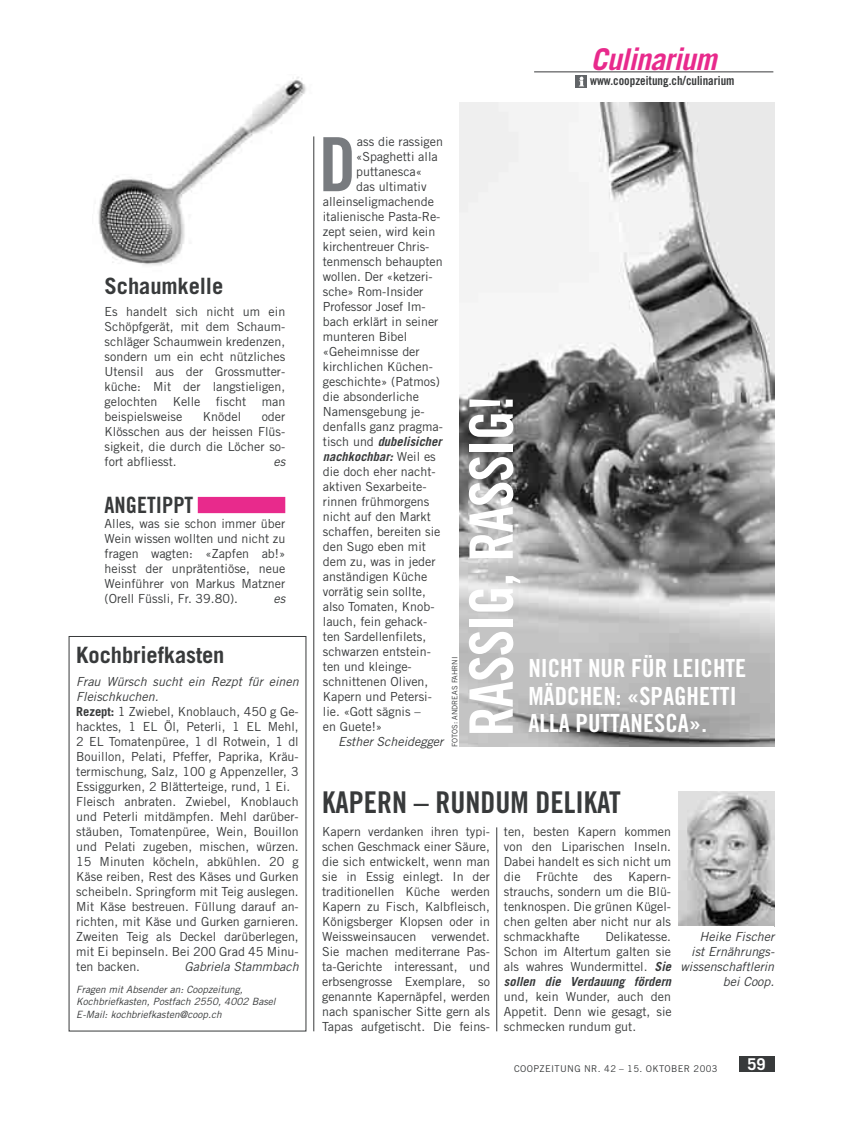
<style>
.page{position:relative;width:850px;height:1134px;background:#fff}
.page>*{position:absolute;margin:0;border:0;box-sizing:border-box;transform-origin:0 0}
.t1{font:74.75px "Trade Gothic Bold Cond Twenty";color:#787b7f}
.t2{font:60px "Trade Gothic Bold Cond Twenty";letter-spacing:-.02em;color:#fff}
.t3{font:30px "Trade Gothic Bold Cond Twenty";color:#383a3b}
.t4{font:italic 700 30px "Trade Gothic";letter-spacing:-.03em;color:#e82a8c}
.t5{font:25px/27.5px "Trade Gothic Bold Cond Twenty";color:#fff}
.t6{font:700 22.5px "Trade Gothic";letter-spacing:-.005em;color:#383a3b}
.t7{font:22.5px "Trade Gothic Bold Cond Twenty";color:#383a3b}
.t8{font:700 16.25px "Trade Gothic";color:#fff}
.t9{font:12.5px/15px "Trade Gothic";color:#383a3b;text-align:justify}
.t10{font:italic 12.5px/15px "Trade Gothic";color:#383a3b;text-align:right}
.t11{font:italic 700 12.5px "Trade Gothic";color:#383a3b}
.t12{font:12.5px "Trade Gothic Bold Cond Twenty";color:#383a3b}
.t13{font:italic 10px/12.5px "Trade Gothic";color:#383a3b}
.t14{font:9.38px "Trade Gothic";letter-spacing:.035em;color:#383a3b}
.t15{font:7.5px "Trade Gothic";color:#383a3b}
.s1{font-style:italic}
.s2{font-weight:700}
.s3{font-weight:400;font-style:normal}
.s4{font-weight:700;font-style:italic}
</style>
<div class="page">
<img style="left:98px;top:77px;width:216px;height:196px">
<div style="left:739px;top:1056px;width:35px;height:16px;background:#383a3b"></div>
<img style="left:459px;top:103px;width:315px;height:643px">
<hr style="left:534px;top:72px;width:239px;height:1px;background:#383a3b">
<svg style="left:575px;top:75px;width:12px;height:12px"></svg>
<div style="left:198px;top:497px;width:87px;height:16px;background:#e82a8c"></div>
<img style="left:679px;top:791px;width:95px;height:135px">
<hr style="left:314px;top:136px;width:1px;height:895px;background:#383a3b">
<hr style="left:497px;top:827px;width:1px;height:204px;background:#383a3b">
<h3 class="t6" style="left:105px;top:277px;width:120px">Schaumkelle</h3>
<p class="t9" style="left:105px;top:305px;width:182px">Es handelt sich nicht um ein Schöpfgerät, mit dem Schaum&shy;schläger Schaumwein kredenzen, sondern um ein echt nützliches Utensil aus der Grossmutter&shy;küche: Mit der langstieligen, gelochten Kelle fischt man beispielsweise</p>
<p class="t9" style="left:105px;top:410px;width:182px;text-indent:157px">oder Klösschen aus der heissen Flüs&shy;sigkeit, die durch die Löcher so&shy;fort abfliesst.</p>
<p class="t9" style="left:203px;top:410px;width:40px">Knödel</p>
<p class="t10" style="left:274px;top:455px;width:13px">es</p>
<h3 class="t7" style="left:105px;top:497px;width:90px">ANGETIPPT</h3>
<p class="t9" style="left:105px;top:517px;width:182px">Alles, was sie schon immer über Wein wissen wollten und nicht zu fragen wagten: «Zapfen ab!» heisst der unprätentiöse, neue Weinführer von Markus Matzner (Orell Füssli, Fr. 39.80).</p>
<p class="t10" style="left:274px;top:592px;width:13px">es</p>
<h3 class="t6" style="left:76px;top:646px;width:150px">Kochbriefkasten</h3>
<p class="t9" style="left:76px;top:675px;width:224px;text-align:left"><span class="s1">Frau Würsch sucht ein Rezpt für einen Fleischkuchen.<br></span><span class="s2">Rezept:</span> 1 Zwiebel, Knoblauch, 450 g Ge&shy;hacktes, 1 EL Öl, Peterli, 1 EL Mehl, 2 EL Tomatenpüree, 1 dl Rotwein, 1 dl Bouillon, Pelati, Pfeffer, Paprika, Kräu&shy;termischung, Salz, 100 g Appenzeller, 3<br>Essiggurken, 2 Blätterteige, rund, 1 Ei.<br>Fleisch anbraten. Zwiebel, Knoblauch und Peterli mitdämpfen. Mehl darüber&shy;stäuben, Tomatenpüree, Wein, Bouillon und Pelati zugeben, mischen, würzen.<br>15 Minuten köcheln, abkühlen. 20 g Käse reiben, Rest des Käses und Gurken scheibeln. Springform mit Teig auslegen.<br>Mit Käse bestreuen. Füllung darauf an&shy;richten, mit Käse und Gurken garnieren.<br>Zweiten Teig als Deckel darüberlegen, mit Ei bepinseln. Bei 200 Grad 45 Minu&shy;ten backen.</p>
<p class="t10" style="left:185px;top:960px;width:116px">Gabriela Stammbach</p>
<p class="t13" style="left:76px;top:984px;width:201px">Fragen mit Absender an: Coopzeitung,<br>Kochbriefkasten, Postfach 2550, 4002 Basel<br>E-Mail: kochbriefkasten@coop.ch</p>
<h3 class="t4" style="left:591px;top:48px;width:127px">Culinarium</h3>
<p class="t12" style="left:590px;top:75px;width:146px">www.coopzeitung.ch/culinarium</p>
<h1 class="t1" style="left:319px;top:137px;width:39px">D</h1>
<p class="t9" style="left:357px;top:135px;width:88px">ass die rassigen</p>
<p class="t9" style="left:356px;top:150px;width:83px">«Spaghetti alla</p>
<p class="t9" style="left:356px;top:165px;width:67px">puttanesca«</p>
<p class="t9" style="left:356px;top:180px;width:72px">das ultimativ</p>
<p class="t9" style="left:323px;top:195px;width:113px">alleinseligmachende</p>
<p class="t9" style="left:323px;top:210px;width:119px">italienische Pasta-Re-</p>
<p class="t9" style="left:323px;top:225px;width:114px">zept seien, wird kein</p>
<p class="t9" style="left:323px;top:240px;width:108px">kirchentreuer Chris-</p>
<p class="t9" style="left:323px;top:255px;width:121px">tenmensch behaupten</p>
<p class="t9" style="left:323px;top:270px;width:111px">wollen. Der «ketzeri-</p>
<p class="t9" style="left:323px;top:285px;width:102px">sche» Rom-Insider</p>
<p class="t9" style="left:323px;top:300px;width:104px">Professor Josef Im-</p>
<p class="t9" style="left:323px;top:315px;width:117px">bach erklärt in seiner</p>
<p class="t9" style="left:323px;top:330px;width:86px">munteren Bibel</p>
<p class="t9" style="left:323px;top:345px;width:98px">«Geheimnisse der</p>
<p class="t9" style="left:323px;top:360px;width:112px">kirchlichen Küchen-</p>
<p class="t9" style="left:323px;top:375px;width:118px">geschichte» (Patmos)</p>
<p class="t9" style="left:323px;top:390px;width:98px">die absonderliche</p>
<p class="t9" style="left:323px;top:405px;width:103px">Namensgebung je-</p>
<p class="t9" style="left:323px;top:420px;width:122px">denfalls ganz pragma-</p>
<p class="t11" style="left:323px;top:437px;width:120px"><span class="s3">tisch und</span> dubelisicher</p>
<p class="t11" style="left:323px;top:452px;width:114px">nachkochbar: <span class="s3">Weil es</span></p>
<p class="t9" style="left:323px;top:465px;width:114px">die doch eher nacht-</p>
<p class="t9" style="left:323px;top:480px;width:105px">aktiven Sexarbeite-</p>
<p class="t9" style="left:323px;top:495px;width:108px">rinnen frühmorgens</p>
<p class="t9" style="left:323px;top:510px;width:109px">nicht auf den Markt</p>
<p class="t9" style="left:323px;top:525px;width:119px">schaffen, bereiten sie</p>
<p class="t9" style="left:323px;top:540px;width:105px">den Sugo eben mit</p>
<p class="t9" style="left:323px;top:555px;width:114px">dem zu, was in jeder</p>
<p class="t9" style="left:323px;top:570px;width:106px">anständigen Küche</p>
<p class="t9" style="left:323px;top:585px;width:105px">vorrätig sein sollte,</p>
<p class="t9" style="left:323px;top:600px;width:113px">also Tomaten, Knob-</p>
<p class="t9" style="left:323px;top:615px;width:106px">lauch, fein gehack-</p>
<p class="t9" style="left:323px;top:630px;width:105px">ten Sardellenfilets,</p>
<p class="t9" style="left:323px;top:645px;width:109px">schwarzen entstein-</p>
<p class="t9" style="left:323px;top:660px;width:90px">ten und kleinge-</p>
<p class="t9" style="left:323px;top:675px;width:107px">schnittenen Oliven,</p>
<p class="t9" style="left:323px;top:690px;width:111px">Kapern und Petersi-</p>
<p class="t9" style="left:323px;top:705px;width:99px">lie. «Gott sägnis –</p>
<p class="t9" style="left:323px;top:720px;width:61px">en Guete!»</p>
<p class="t10" style="left:338px;top:735px;width:107px">Esther Scheidegger</p>
<p class="t15" style="left:452px;top:747px;width:92px;rotate:-90deg">FOTOS: ANDREAS FAHRNI</p>
<h2 class="t2" style="left:469px;top:736px;width:343px;rotate:-90deg">RASSIG, RASSIG!</h2>
<h3 class="t5" style="left:528px;top:656px;width:220px">NICHT NUR FÜR LEICHTE<br>MÄDCHEN: «SPAGHETTI<br>ALLA PUTTANESCA».</h3>
<h3 class="t3" style="left:322px;top:791px;width:300px">KAPERN – RUNDUM DELIKAT</h3>
<p class="t9" style="left:322px;top:825px;width:169px">Kapern verdanken ihren typi&shy;schen Geschmack einer Säure, die sich entwickelt, wenn man sie in Essig einlegt. In der traditionellen Küche werden Kapern zu Fisch, Kalbfleisch, Königsberger Klopsen oder in Weissweinsaucen verwendet.<br>Sie machen mediterrane Pas&shy;ta-Gerichte interessant, und erbsengrosse Exemplare, so genannte Kapernäpfel, werden nach spanischer Sitte gern als Tapas aufgetischt. Die feins-</p>
<p class="t9" style="left:504px;top:825px;width:169px">ten, besten Kapern kommen von den Liparischen Inseln.<br>Dabei handelt es sich nicht um die</p>
<p class="t9" style="left:504px;top:870px;width:169px;text-indent:124px">Kapern&shy;strauchs, sondern um die Blü&shy;tenknospen. Die grünen Kügel&shy;chen gelten aber nicht nur als schmackhafte</p>
<p class="t9" style="left:536px;top:870px;width:43px">Früchte</p>
<p class="t9" style="left:594px;top:870px;width:20px">des</p>
<p class="t9" style="left:504px;top:930px;width:169px;text-indent:102px">Delikatesse.<br>Schon im Altertum galten sie als wahres Wundermittel. <span class="s4">Sie sollen die Verdauung fördern</span></p>
<p class="t9" style="left:504px;top:990px;width:169px">und, kein Wunder, auch den Appetit. Denn wie gesagt, sie schmecken rundum gut.</p>
<p class="t10" style="left:681px;top:930px;width:96px">Heike Fischer<br>ist Ernährungs&shy;wissenschaftlerin bei Coop.</p>
<p class="t14" style="left:514px;top:1065px;width:205px">COOPZEITUNG NR. 42 – 15. OKTOBER 2003</p>
<h3 class="t8" style="left:748px;top:1058px;width:19px">59</h3>
</div>
